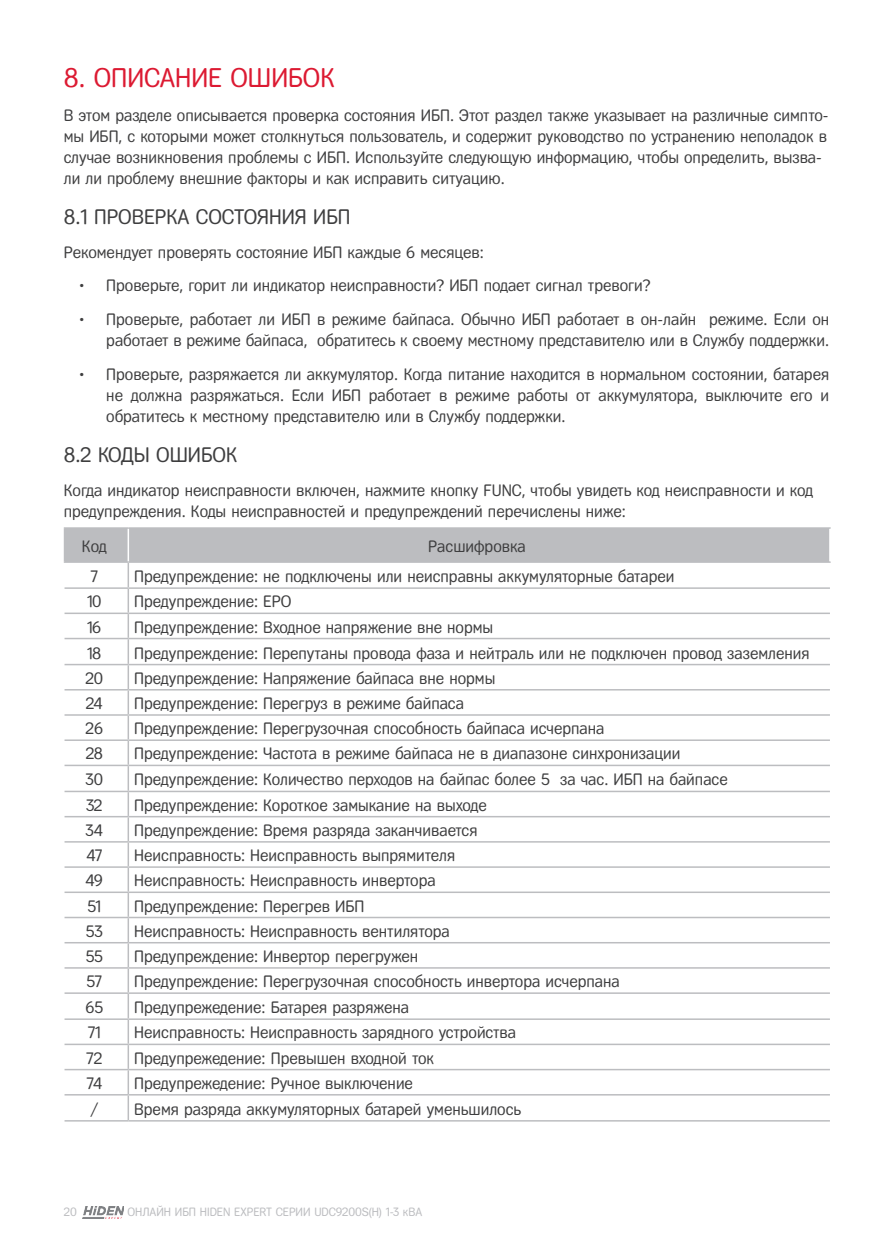
<style>
.page{position:relative;width:893px;height:1255px;background:#fff}
.page>*{position:absolute;margin:0;border:0;box-sizing:border-box;transform-origin:0 0}
.Стиль_абзаца_1{font:27px "Fregat";color:#dc1a32}
.Стиль_абзаца_2{font:21px "Fregat";color:#3e3e3f}
.Стиль_абзаца_3{font:16.5px/21px "Fregat";color:#3e3e3f}
.t1{font:12px "Fregat";color:#bcbdc0}
</style>
<div class="page">
<img style="left:82px;top:1206px;width:42px;height:12px">
<hr style="left:64px;top:527px;width:64px;height:2px;background:#bcbdc0">
<hr style="left:64px;top:529px;width:1px;height:32px;background:#bcbdc0">
<hr style="left:128px;top:527px;width:703px;height:2px;background:#bcbdc0">
<hr style="left:64px;top:561px;width:64px;height:2px;background:#bcbdc0">
<hr style="left:128px;top:561px;width:703px;height:2px;background:#bcbdc0">
<svg style="left:65px;top:528px;width:765px;height:592px"></svg>
<hr style="left:65px;top:1120px;width:63px;height:1px;background:#bcbdc0">
<hr style="left:128px;top:1120px;width:702px;height:1px;background:#bcbdc0">
<hr style="left:128px;top:529px;width:1px;height:32px;background:#fff">
<hr style="left:829px;top:529px;width:2px;height:32px;background:#fff">
<p class="Стиль_абзаца_1" style="left:64px;top:62px;width:272px">8. ОПИСАНИЕ ОШИБОК</p>
<p class="Стиль_абзаца_3" style="left:64px;top:104px;width:766px">В этом разделе описывается проверка состояния ИБП. Этот раздел также указывает на различные симпто&shy;мы ИБП, с которыми может столкнуться пользователь, и содержит руководство по устранению неполадок в случае возникновения проблемы с ИБП. Используйте следующую информацию, чтобы определить, вызва&shy;ли ли проблему внешние факторы и как исправить ситуацию.</p>
<p class="Стиль_абзаца_2" style="left:64px;top:205px;width:288px">8.1 ПРОВЕРКА СОСТОЯНИЯ ИБП</p>
<p class="Стиль_абзаца_3" style="left:64px;top:241px;width:421px">Рекомендует проверять состояние ИБП каждые 6 месяцев:</p>
<p class="Стиль_абзаца_3" style="left:79px;top:275px;width:573px">• Проверьте, горит ли индикатор неисправности? ИБП подает сигнал тревоги?</p>
<p class="Стиль_абзаца_3" style="left:79px;top:309px;width:751px;text-align:right">• Проверьте, работает ли ИБП в режиме байпаса. Обычно ИБП работает в он-лайн режиме. Если он работает в режиме байпаса, обратитесь к своему местному представителю или в Службу поддержки.</p>
<p class="Стиль_абзаца_3" style="left:106px;top:364px;width:724px;text-align:justify;text-indent:-27px">• Проверьте, разряжается ли аккумулятор. Когда питание находится в нормальном состоянии, батарея не должна разряжаться. Если ИБП работает в режиме работы от аккумулятора, выключите его и обратитесь к местному представителю или в Службу поддержки.</p>
<p class="Стиль_абзаца_2" style="left:64px;top:443px;width:175px">8.2 КОДЫ ОШИБОК</p>
<p class="Стиль_абзаца_3" style="left:64px;top:480px;width:751px">Когда индикатор неисправности включен, нажмите кнопку FUNC, чтобы увидеть код неисправности и код предупреждения. Коды неисправностей и предупреждений перечислены ниже:</p>
<p class="Стиль_абзаца_3" style="left:82px;top:535px;width:26px">Код</p>
<p class="Стиль_абзаца_3" style="left:428px;top:535px;width:99px">Расшифровка</p>
<p class="Стиль_абзаца_3" style="left:91px;top:565px;width:9px">7</p>
<p class="Стиль_абзаца_3" style="left:134px;top:566px;width:542px">Предупреждение: не подключены или неисправны аккумуляторные батареи</p>
<p class="Стиль_абзаца_3" style="left:87px;top:591px;width:16px">10</p>
<p class="Стиль_абзаца_3" style="left:134px;top:591px;width:159px">Предупреждение: ЕРО</p>
<p class="Стиль_абзаца_3" style="left:87px;top:616px;width:16px">16</p>
<p class="Стиль_абзаца_3" style="left:134px;top:616px;width:360px">Предупреждение: Входное напряжение вне нормы</p>
<p class="Стиль_абзаца_3" style="left:87px;top:642px;width:16px">18</p>
<p class="Стиль_абзаца_3" style="left:134px;top:642px;width:677px">Предупреждение: Перепутаны провода фаза и нейтраль или не подключен провод заземления</p>
<p class="Стиль_абзаца_3" style="left:85px;top:667px;width:19px">20</p>
<p class="Стиль_абзаца_3" style="left:134px;top:667px;width:363px">Предупреждение: Напряжение байпаса вне нормы</p>
<p class="Стиль_абзаца_3" style="left:86px;top:692px;width:18px">24</p>
<p class="Стиль_абзаца_3" style="left:134px;top:692px;width:331px">Предупреждение: Перегруз в режиме байпаса</p>
<p class="Стиль_абзаца_3" style="left:85px;top:718px;width:19px">26</p>
<p class="Стиль_абзаца_3" style="left:134px;top:718px;width:472px">Предупреждение: Перегрузочная способность байпаса исчерпана</p>
<p class="Стиль_абзаца_3" style="left:86px;top:743px;width:19px">28</p>
<p class="Стиль_абзаца_3" style="left:134px;top:743px;width:548px">Предупреждение: Частота в режиме байпаса не в диапазоне синхронизации</p>
<p class="Стиль_абзаца_3" style="left:85px;top:768px;width:19px">30</p>
<p class="Стиль_абзаца_3" style="left:134px;top:769px;width:595px">Предупреждение: Количество перходов на байпас более 5 за час. ИБП на байпасе</p>
<p class="Стиль_абзаца_3" style="left:86px;top:794px;width:18px">32</p>
<p class="Стиль_абзаца_3" style="left:134px;top:794px;width:354px">Предупреждение: Короткое замыкание на выходе</p>
<p class="Стиль_абзаца_3" style="left:85px;top:819px;width:19px">34</p>
<p class="Стиль_абзаца_3" style="left:134px;top:819px;width:345px">Предупреждение: Время разряда заканчивается</p>
<p class="Стиль_абзаца_3" style="left:86px;top:844px;width:17px">47</p>
<p class="Стиль_абзаца_3" style="left:134px;top:844px;width:322px">Неисправность: Неисправность выпрямителя</p>
<p class="Стиль_абзаца_3" style="left:86px;top:870px;width:19px">49</p>
<p class="Стиль_абзаца_3" style="left:134px;top:870px;width:303px">Неисправность: Неисправность инвертора</p>
<p class="Стиль_абзаца_3" style="left:88px;top:895px;width:15px">51</p>
<p class="Стиль_абзаца_3" style="left:134px;top:895px;width:232px">Предупреждение: Перегрев ИБП</p>
<p class="Стиль_абзаца_3" style="left:86px;top:920px;width:19px">53</p>
<p class="Стиль_абзаца_3" style="left:134px;top:920px;width:317px">Неисправность: Неисправность вентилятора</p>
<p class="Стиль_абзаца_3" style="left:86px;top:945px;width:19px">55</p>
<p class="Стиль_абзаца_3" style="left:134px;top:945px;width:285px">Предупреждение: Инвертор перегружен</p>
<p class="Стиль_абзаца_3" style="left:87px;top:970px;width:17px">57</p>
<p class="Стиль_абзаца_3" style="left:134px;top:970px;width:487px">Предупреждение: Перегрузочная способность инвертора исчерпана</p>
<p class="Стиль_абзаца_3" style="left:85px;top:996px;width:19px">65</p>
<p class="Стиль_абзаца_3" style="left:134px;top:996px;width:276px">Предупрежедение: Батарея разряжена</p>
<p class="Стиль_абзаца_3" style="left:88px;top:1022px;width:15px">71</p>
<p class="Стиль_абзаца_3" style="left:134px;top:1022px;width:383px">Неисправность: Неисправность зарядного устройства</p>
<p class="Стиль_абзаца_3" style="left:86px;top:1047px;width:18px">72</p>
<p class="Стиль_абзаца_3" style="left:134px;top:1047px;width:301px">Предупрежедение: Превышен входной ток</p>
<p class="Стиль_абзаца_3" style="left:86px;top:1072px;width:17px">74</p>
<p class="Стиль_абзаца_3" style="left:134px;top:1072px;width:280px">Предупрежедение: Ручное выключение</p>
<p class="Стиль_абзаца_3" style="left:90px;top:1098px;width:9px">/</p>
<p class="Стиль_абзаца_3" style="left:134px;top:1098px;width:388px">Время разряда аккумуляторных батарей уменьшилось</p>
<p class="t1" style="left:64px;top:1204px;width:15px">20</p>
<p class="t1" style="left:128px;top:1204px;width:296px">ОНЛАЙН ИБП HIDEN EXPERT СЕРИИ UDC9200S(H) 1-3 кВА</p>
</div>
